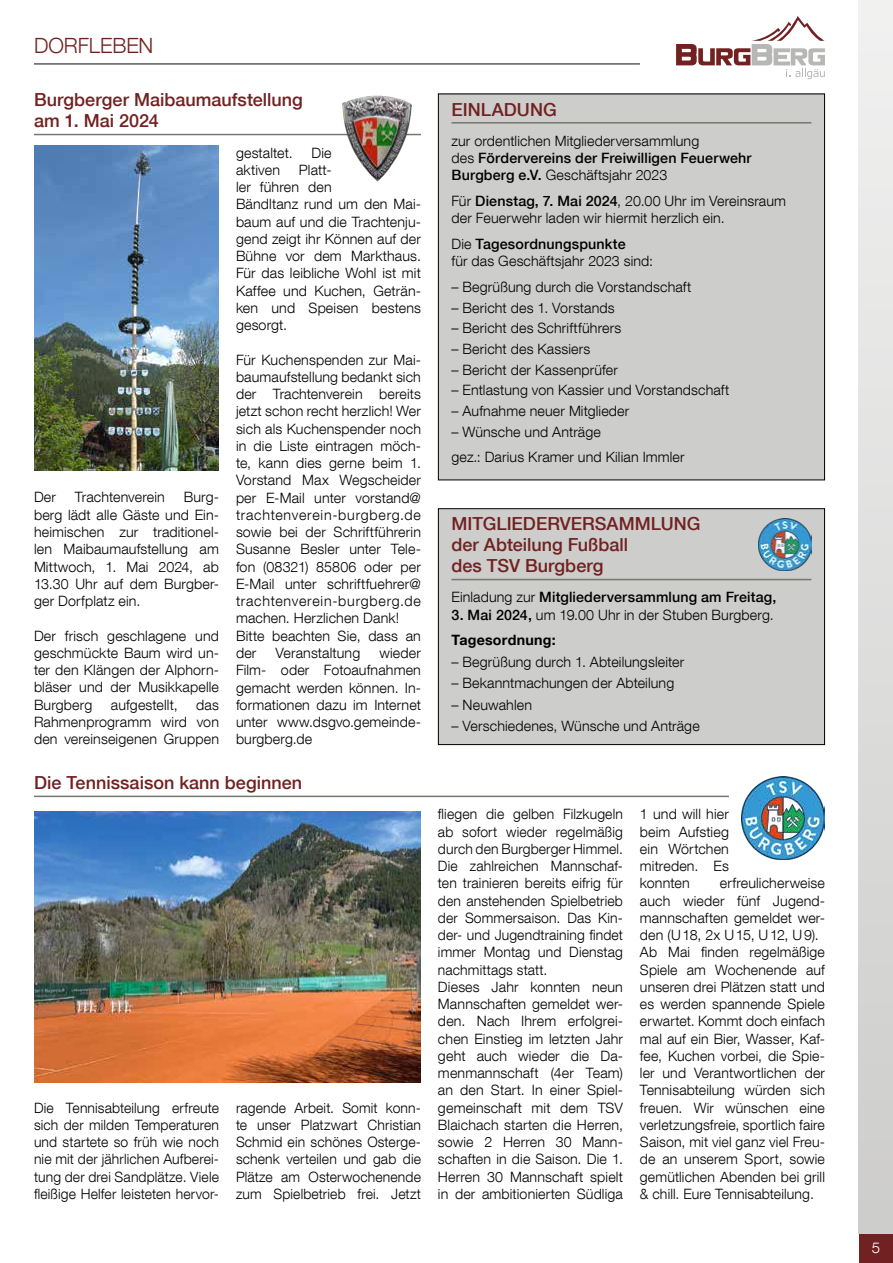
<style>
.page{position:relative;width:893px;height:1263px;background:#fff}
.page>*{position:absolute;margin:0;border:0;box-sizing:border-box;transform-origin:0 0}
.t1{font:300 21px "Helvetica Neue LT Com";letter-spacing:-.005em;color:#712121}
.t2{font:500 18px/21px "Helvetica Neue LT Com";color:#712121}
.t3{font:300 15px "Helvetica Neue LT Com";color:#fff}
.t4{font:300 14.25px/17.2px "Helvetica Neue LT Com";letter-spacing:.01em;color:#000}
.t5{font:500 14.25px "Helvetica Neue LT Com";letter-spacing:.01em;color:#000}
.s1{font-weight:500}
.s2{font-weight:300}
.s3{font-weight:700}
</style>
<div class="page">
<div style="left:859px;top:1233px;width:34px;height:30px;background:#712121"></div>
<svg style="left:676px;top:16px;width:149px;height:63px"></svg>
<hr style="left:34px;top:63px;width:606px;height:2px;background:#777671">
<div style="left:859px;top:0;width:34px;height:1233px;background:linear-gradient(to bottom,#f1f1f1,#cccccb)"></div>
<hr style="left:34px;top:134px;width:387px;height:1px;background:#777671">
<img style="left:34px;top:146px;width:185px;height:325px">
<img style="left:340px;top:95px;width:75px;height:87px">
<div style="left:438px;top:94px;width:387px;height:386px;background:#cdcdcb"></div>
<hr style="left:451px;top:122px;width:360px;height:2px;background:#777671">
<div style="left:438px;top:94px;width:387px;height:386px;border:1px solid #000"></div>
<hr style="left:34px;top:796px;width:695px;height:1px;background:#777671">
<img style="left:34px;top:811px;width:387px;height:271px">
<img style="left:742px;top:776px;width:83px;height:84px">
<div style="left:438px;top:509px;width:387px;height:235px;background:#cdcdcb"></div>
<hr style="left:451px;top:579px;width:360px;height:1px;background:#777671">
<div style="left:438px;top:508px;width:387px;height:237px;border:1px solid #000"></div>
<img style="left:759px;top:519px;width:52px;height:52px">
<h1 class="t1" style="left:34px;top:33px;width:121px">DORFLEBEN</h1>
<p class="t2" style="left:34px;top:89px;width:270px">Burgberger Maibaumaufstellung am 1. Mai 2024</p>
<p class="t4" style="left:34px;top:488px;width:186px;text-align:justify;text-indent:150px">Burg&shy;berg lädt alle Gäste und Ein&shy;heimischen zur traditionel&shy;len Maibaumaufstellung am Mittwoch, 1. Mai 2024, ab 13.30 Uhr auf dem Burgber&shy;ger Dorfplatz ein.</p>
<p class="t4" style="left:34px;top:626px;width:186px;text-align:justify">Der frisch geschlagene und geschmückte Baum wird un&shy;ter den Klängen der Alphorn&shy;bläser und der Musikkapelle Burgberg</p>
<p class="t4" style="left:34px;top:488px;width:24px">Der</p>
<p class="t4" style="left:75px;top:488px;width:91px">Trachtenverein</p>
<p class="t4" style="left:34px;top:695px;width:186px;text-align:justify;text-indent:162px">das Rahmenprogramm wird von den vereinseigenen Gruppen</p>
<p class="t4" style="left:111px;top:695px;width:68px">aufgestellt,</p>
<p class="t4" style="left:236px;top:143px;width:58px">gestaltet.</p>
<p class="t4" style="left:311px;top:143px;width:22px">Die</p>
<p class="t4" style="left:236px;top:161px;width:46px">aktiven</p>
<p class="t4" style="left:236px;top:161px;width:186px;text-indent:63px">Platt-<br>ler führen den<br>Bändltanz rund um den Mai&shy;baum auf und die Trachtenju&shy;gend zeigt ihr Können auf der<br>Bühne vor dem Markthaus.<br>Für das leibliche Wohl ist mit<br>Kaffee und Kuchen, Geträn&shy;ken und Speisen bestens gesorgt.</p>
<p class="t4" style="left:236px;top:351px;width:186px">Für Kuchenspenden zur Mai&shy;baumaufstellung bedankt sich der Trachtenverein bereits jetzt schon recht herzlich! Wer sich als Kuchenspender noch in die Liste eintragen möch&shy;te, kann dies gerne beim 1.<br>Vorstand Max Wegscheider per E-Mail unter vorstand@ trachtenverein-burgberg.de sowie bei der Schriftführerin<br>Susanne Besler unter Tele&shy;fon (08321) 85806 oder per<br>E-Mail unter schriftfuehrer@ trachtenverein-burgberg.de machen. Herzlichen Dank!<br>Bitte beachten Sie, dass an der</p>
<p class="t4" style="left:236px;top:644px;width:186px;text-align:justify;text-indent:143px">wieder Film- oder Fotoaufnahmen gemacht werden können. In&shy;formationen dazu im Internet unter www.dsgvo.gemeinde&shy;burgberg.de</p>
<p class="t4" style="left:276px;top:644px;width:86px">Veranstaltung</p>
<p class="t2" style="left:34px;top:772px;width:270px">Die Tennissaison kann beginnen</p>
<p class="t4" style="left:34px;top:1098px;width:186px;text-align:justify">Die Tennisabteilung erfreute sich der milden Temperaturen und startete so früh wie noch nie mit der jährlichen Aufberei&shy;tung der drei Sandplätze. Viele fleißige Helfer leisteten hervor-</p>
<p class="t4" style="left:236px;top:1098px;width:186px;text-align:justify">ragende Arbeit. Somit konn&shy;te unser Platzwart Christian Schmid ein schönes Osterge&shy;schenk verteilen und gab die Plätze am Osterwochenende zum Spielbetrieb frei. Jetzt</p>
<p class="t2" style="left:451px;top:99px;width:107px">EINLADUNG</p>
<p class="t4" style="left:451px;top:132px;width:301px">zur ordentlichen Mitgliederversammlung<br>des <span class="s1">Fördervereins der Freiwilligen Feuerwehr<br>Burgberg e.V.</span> Geschäftsjahr 2023</p>
<p class="t4" style="left:451px;top:192px;width:336px">Für <span class="s1">Dienstag, 7. Mai 2024</span>, 20.00 Uhr im Vereinsraum der Feuerwehr laden wir hiermit herzlich ein.</p>
<p class="t4" style="left:451px;top:235px;width:203px">Die <span class="s1">Tagesordnungspunkte<br></span>für das Geschäftsjahr 2023 sind:</p>
<p class="t4" style="left:451px;top:278px;width:241px">– Begrüßung durch die Vorstandschaft</p>
<p class="t4" style="left:451px;top:299px;width:165px">– Bericht des 1. Vorstands</p>
<p class="t4" style="left:451px;top:319px;width:171px">– Bericht des Schriftführers</p>
<p class="t4" style="left:451px;top:340px;width:140px">– Bericht des Kassiers</p>
<p class="t4" style="left:451px;top:361px;width:168px">– Bericht der Kassenprüfer</p>
<p class="t4" style="left:451px;top:381px;width:279px">– Entlastung von Kassier und Vorstandschaft</p>
<p class="t4" style="left:451px;top:402px;width:179px">– Aufnahme neuer Mitglieder</p>
<p class="t4" style="left:451px;top:418px;width:235px;line-height:25.8px">– Wünsche und Anträge<br>gez.: Darius Kramer und Kilian Immler</p>
<p class="t2" style="left:451px;top:513px;width:250px">MITGLIEDERVERSAMMLUNG der Abteilung Fußball<br>des TSV Burgberg</p>
<p class="t5" style="left:451px;top:589px;width:326px"><span class="s2">Einladung zur</span> Mitgliederversammlung am Freitag,</p>
<p class="t4" style="left:451px;top:601px;width:324px;line-height:25.8px"><span class="s1">3. Mai 2024,</span> um 19.00 Uhr in der Stuben Burgberg.<br><span class="s3">Tagesordnung:</span></p>
<p class="t4" style="left:451px;top:653px;width:234px">– Begrüßung durch 1. Abteilungsleiter</p>
<p class="t4" style="left:451px;top:674px;width:224px">– Bekanntmachungen der Abteilung</p>
<p class="t4" style="left:451px;top:696px;width:82px">– Neuwahlen</p>
<p class="t4" style="left:451px;top:717px;width:250px">– Verschiedenes, Wünsche und Anträge</p>
<p class="t4" style="left:438px;top:805px;width:186px">fliegen die gelben Filzkugeln ab sofort wieder regelmäßig durch den Burgberger Himmel.<br>Die zahlreichen Mannschaf&shy;ten trainieren bereits eifrig für den anstehenden Spielbetrieb der Sommersaison. Das Kin&shy;der- und Jugendtraining findet immer Montag und Dienstag nachmittags statt.<br>Dieses Jahr konnten neun<br>Mannschaften gemeldet wer&shy;den. Nach Ihrem erfolgrei&shy;chen Einstieg im letzten Jahr geht auch wieder die Da&shy;menmannschaft (4er Team) an den Start. In einer Spiel&shy;gemeinschaft mit dem TSV<br>Blaichach starten die Herren, sowie 2 Herren 30 Mann&shy;schaften in die Saison. Die 1.<br>Herren 30 Mannschaft spielt in der ambitionierten Südliga</p>
<p class="t4" style="left:640px;top:805px;width:90px;text-align:justify">1 und will hier beim Aufstieg ein Wörtchen mitreden. Es konnten</p>
<p class="t4" style="left:640px;top:874px;width:186px;text-indent:80px">erfreulicherweise auch wieder fünf Jugend&shy;mannschaften gemeldet wer&shy;den (U18, 2x U15, U12, U9).<br>Ab Mai finden regelmäßige<br>Spiele am Wochenende auf unseren drei Plätzen statt und es werden spannende Spiele erwartet. Kommt doch einfach mal auf ein Bier, Wasser, Kaf&shy;fee, Kuchen vorbei, die Spie&shy;ler und Verantwortlichen der<br>Tennisabteilung würden sich freuen. Wir wünschen eine verletzungsfreie, sportlich faire<br>Saison, mit viel ganz viel Freu&shy;de an unserem Sport, sowie gemütlichen Abenden bei grill &amp; chill. Eure Tennisabteilung.</p>
<p class="t3" style="left:872px;top:1239px;width:10px">5</p>
</div>
